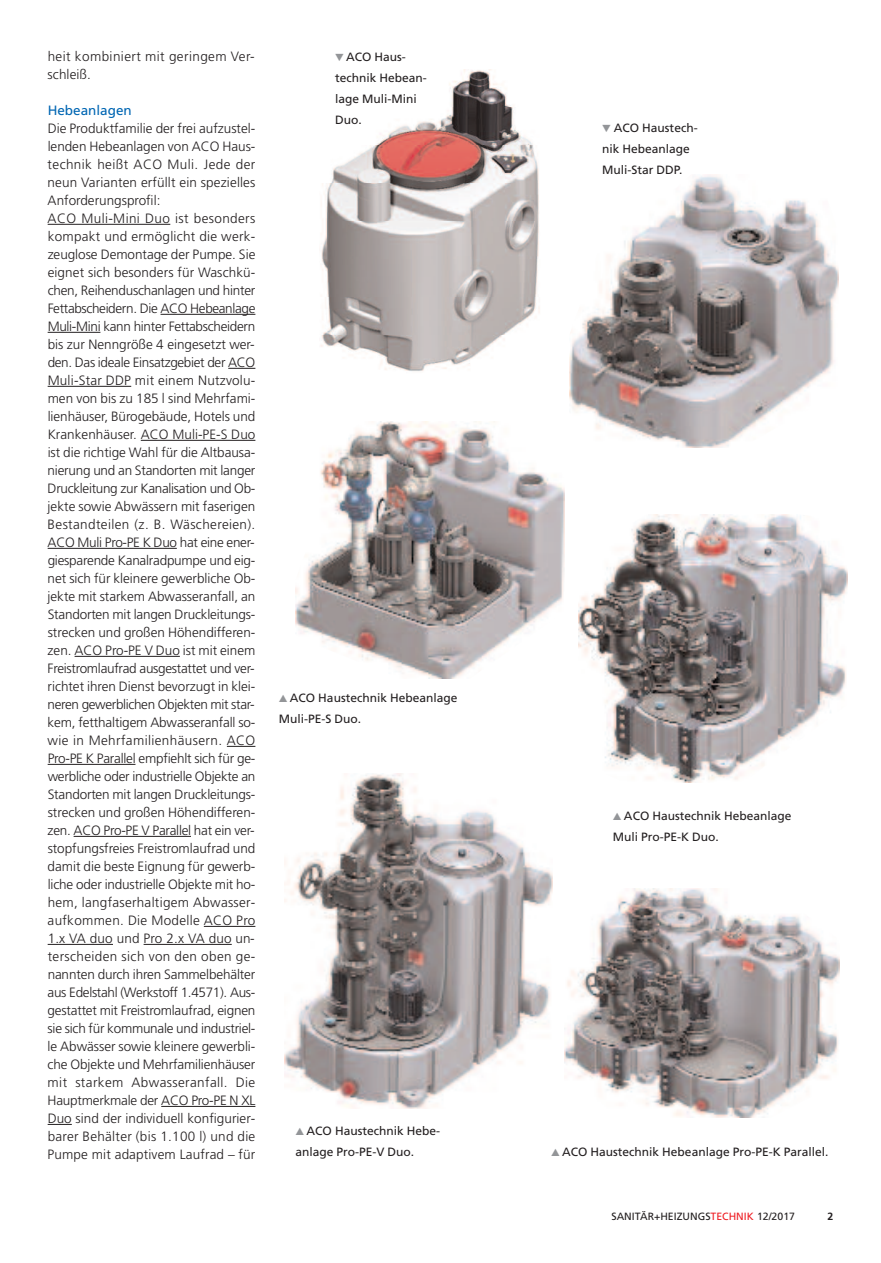
<style>
.page{position:relative;width:881px;height:1263px;background:#fff}
.page>*{position:absolute;margin:0;border:0;box-sizing:border-box;transform-origin:0 0}
.t1{font:300 13.5px/18px "Frutiger LT Std";letter-spacing:-.005em;color:#231f20}
.t2{font:300 13.5px/18px "Frutiger LT Std";letter-spacing:.03em;color:#231f20}
.t3{font:13.5px "Frutiger LT Std";color:#0166b3}
.t4{font:12px/21px "Frutiger LT Std";color:#231f20}
.t5{font:10.5px "Frutiger LT Std";color:#231f20}
.t6{font:700 10.5px "Frutiger LT Std";color:#231f20}
.s1{color:#939598}
.s2{color:#ee1d23}
</style>
<div class="page">
<hr style="left:48px;top:224px;width:122px;height:1px;background:#231f20">
<hr style="left:160px;top:314px;width:95px;height:1px;background:#231f20">
<hr style="left:48px;top:332px;width:52px;height:1px;background:#231f20">
<svg style="left:228px;top:368px;width:27px;height:1px"></svg>
<hr style="left:48px;top:386px;width:83px;height:1px;background:#231f20">
<hr style="left:141px;top:440px;width:114px;height:1px;background:#231f20">
<hr style="left:48px;top:548px;width:129px;height:1px;background:#231f20">
<hr style="left:75px;top:656px;width:105px;height:1px;background:#231f20">
<svg style="left:227px;top:746px;width:28px;height:1px"></svg>
<hr style="left:48px;top:764px;width:87px;height:1px;background:#231f20">
<hr style="left:74px;top:836px;width:117px;height:1px;background:#231f20">
<hr style="left:204px;top:926px;width:51px;height:1px;background:#231f20">
<hr style="left:48px;top:944px;width:65px;height:1px;background:#231f20">
<hr style="left:143px;top:944px;width:89px;height:1px;background:#231f20">
<hr style="left:161px;top:1106px;width:94px;height:1px;background:#231f20">
<svg style="left:48px;top:1124px;width:24px;height:1px"></svg>
<img style="left:449px;top:70px;width:64px;height:38px">
<img style="left:374px;top:108px;width:159px;height:38px">
<img style="left:321px;top:146px;width:219px;height:189px">
<img style="left:320px;top:335px;width:185px;height:36px">
<img style="left:578px;top:514px;width:268px;height:268px">
<img style="left:284px;top:773px;width:268px;height:335px">
<img style="left:564px;top:888px;width:274px;height:230px">
<img style="left:569px;top:175px;width:269px;height:273px">
<img style="left:295px;top:422px;width:269px;height:257px">
<p class="t2" style="left:48px;top:48px;width:208px">heit kombiniert mit geringem Ver&shy;schleiß.</p>
<p class="t3" style="left:48px;top:105px;width:86px">Hebeanlagen</p>
<p class="t1" style="left:48px;top:120px;width:209px">Die Produktfamilie der frei aufzustel&shy;lenden Hebeanlagen von ACO Haus&shy;technik heißt ACO Muli. Jede der neun Varianten erfüllt ein spezielles Anforderungsprofil:<br>ACO Muli-Mini Duo ist besonders kompakt und ermöglicht die werk&shy;zeuglose Demontage der Pumpe. Sie eignet sich besonders für Waschkü&shy;chen, Reihenduschanlagen und hinter Fettabscheidern. Die ACO Hebeanlage Muli-Mini kann hinter Fettabscheidern bis zur Nenngröße 4 eingesetzt wer&shy;den. Das ideale Einsatzgebiet der ACO Muli-Star DDP mit einem Nutzvolu&shy;men von bis zu 185 l sind Mehrfami&shy;lienhäuser, Bürogebäude, Hotels und Krankenhäuser. ACO Muli-PE-S Duo ist die richtige Wahl für die Altbausa&shy;nierung und an Standorten mit langer Druckleitung zur Kanalisation und Ob&shy;jekte sowie Abwässern mit faserigen Bestandteilen (z. B. Wäschereien).<br>ACO Muli Pro-PE K Duo hat eine ener&shy;giesparende Kanalradpumpe und eig&shy;net sich für kleinere gewerbliche Ob&shy;jekte mit starkem Abwasseranfall, an Standorten mit langen Druckleitungs&shy;strecken und großen Höhendifferen&shy;zen. ACO Pro-PE V Duo ist mit einem Freistromlaufrad ausgestattet und ver&shy;richtet ihren Dienst bevorzugt in klei&shy;neren gewerblichen Objekten mit star&shy;kem, fetthaltigem Abwasseranfall so&shy;wie in Mehrfamilienhäusern. ACO Pro-PE K Parallel empfiehlt sich für ge&shy;werbliche oder industrielle Objekte an Standorten mit langen Druckleitungs&shy;strecken und großen Höhendifferen&shy;zen. ACO Pro-PE V Parallel hat ein ver&shy;stopfungsfreies Freistromlaufrad und damit die beste Eignung für gewerb&shy;liche oder industrielle Objekte mit ho&shy;hem, langfaserhaltigem Abwasser&shy;aufkommen. Die Modelle ACO Pro 1.x VA duo und Pro 2.x VA duo un&shy;terscheiden sich von den oben ge&shy;nannten durch ihren Sammelbehälter aus Edelstahl (Werkstoff 1.4571). Aus&shy;gestattet mit Freistromlaufrad, eignen sie sich für kommunale und industriel&shy;le Abwässer sowie kleinere gewerbli&shy;che Objekte und Mehrfamilienhäuser mit starkem Abwasseranfall. Die Hauptmerkmale der ACO Pro-PE N XL Duo sind der individuell konfigurier&shy;barer Behälter (bis 1.100 l) und die Pumpe mit adaptivem Laufrad – für</p>
<p class="t4" style="left:335px;top:48px;width:93px"><span class="s1">▼</span> ACO Haus&shy;technik Hebean&shy;lage Muli-Mini<br>Duo.</p>
<p class="t4" style="left:279px;top:689px;width:180px"><span class="s1">▲</span> ACO Haustechnik Hebeanlage<br>Muli-PE-S Duo.</p>
<p class="t4" style="left:295px;top:1121px;width:146px"><span class="s1">▲</span> ACO Haustechnik Hebe&shy;anlage Pro-PE-V Duo.</p>
<p class="t4" style="left:602px;top:118px;width:97px"><span class="s1">▼</span> ACO Haustech&shy;nik Hebeanlage<br>Muli-Star DDP.</p>
<p class="t4" style="left:612px;top:806px;width:180px"><span class="s1">▲</span> ACO Haustechnik Hebeanlage<br>Muli Pro-PE-K Duo.</p>
<p class="t4" style="left:551px;top:1142px;width:279px"><span class="s1">▲</span> ACO Haustechnik Hebeanlage Pro-PE-K Parallel.</p>
<p class="t5" style="left:611px;top:1212px;width:185px">SANITÄR+HEIZUNGS<span class="s2">TECHNIK</span> 12/2017</p>
<p class="t6" style="left:827px;top:1212px;width:7px">2</p>
</div>
